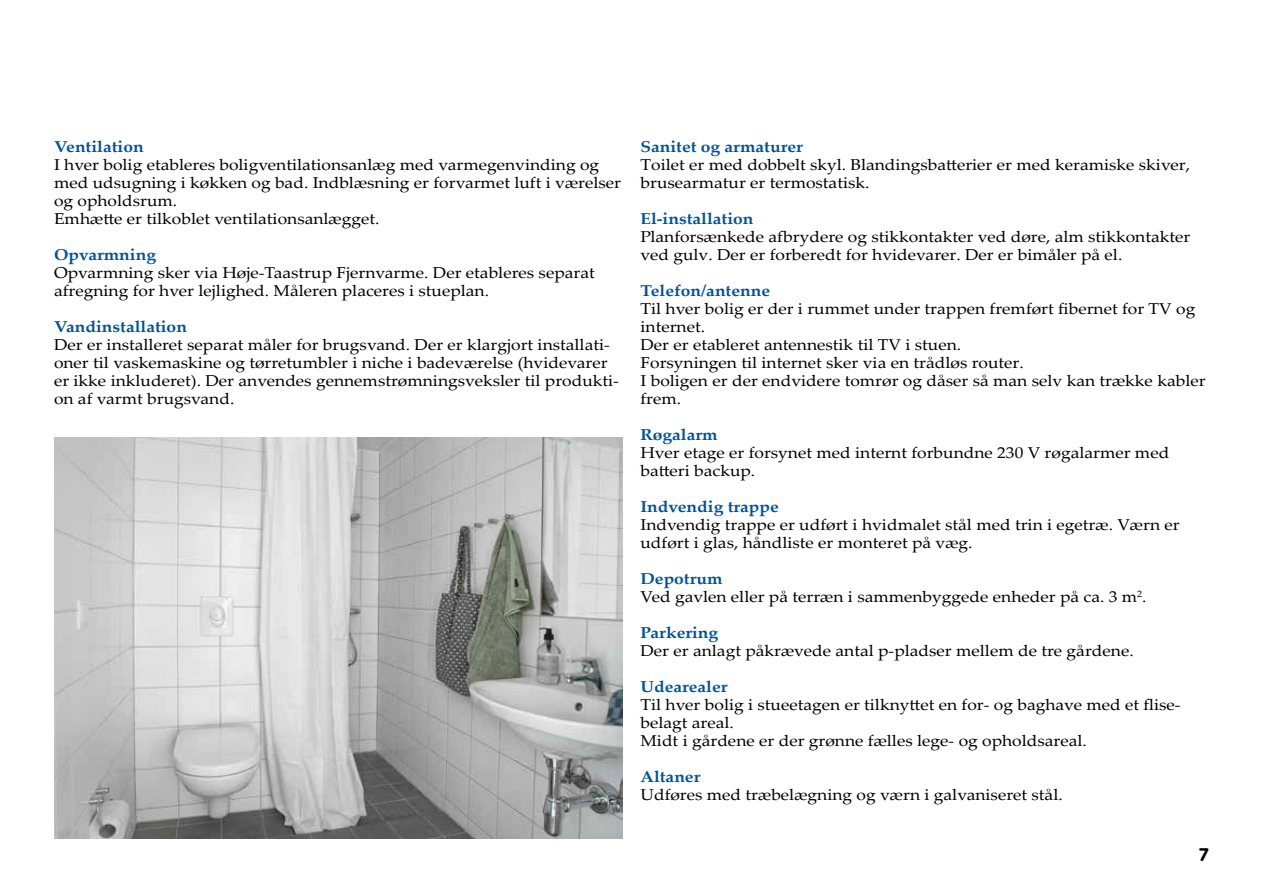
<style>
.page{position:relative;width:1263px;height:893px;background:#fff}
.page>*{position:absolute;margin:0;border:0;box-sizing:border-box;transform-origin:0 0}
.t1{font:700 18px "VAG Rounded Std";color:#000}
.t2{font:15.75px/18px "Palatino Linotype";color:#000;scale:1.1 1}
.t3{font:700 15.75px "Palatino Linotype";color:#005497;scale:1.1 1}
.s1{font-weight:700;color:#005497}
</style>
<div class="page">
<img style="left:54px;top:438px;width:568px;height:401px">
<p class="t3" style="left:54px;top:135px;width:83px">Ventilation</p>
<p class="t2" style="left:54px;top:155px;width:517px">I hver bolig etableres boligventilationsanlæg med varmegenvinding og med udsugning i køkken og bad. Indblæsning er forvarmet luft i værelser og opholdsrum.<br>Emhætte er tilkoblet ventilationsanlægget.</p>
<p class="t3" style="left:54px;top:243px;width:94px">Opvarmning</p>
<p class="t2" style="left:54px;top:263px;width:493px">Opvarmning sker via Høje-Taastrup Fjernvarme. Der etableres separat afregning for hver lejlighed. Måleren placeres i stueplan.</p>
<p class="t3" style="left:54px;top:315px;width:122px">Vandinstallation</p>
<p class="t2" style="left:54px;top:335px;width:515px">Der er installeret separat måler for brugsvand. Der er klargjort installati&shy;oner til vaskemaskine og tørretumbler i niche i badeværelse (hvidevarer er ikke inkluderet). Der anvendes gennemstrømningsveksler til produkti&shy;on af varmt brugsvand.</p>
<p class="t3" style="left:640px;top:135px;width:149px">Sanitet og armaturer</p>
<p class="t2" style="left:640px;top:155px;width:501px">Toilet er med dobbelt skyl. Blandingsbatterier er med keramiske skiver, brusearmatur er termostatisk.</p>
<p class="t3" style="left:640px;top:207px;width:104px">El-installation</p>
<p class="t2" style="left:640px;top:227px;width:501px">Planforsænkede afbrydere og stikkontakter ved døre, alm stikkontakter ved gulv. Der er forberedt for hvidevarer. Der er bimåler på el.</p>
<p class="t3" style="left:640px;top:279px;width:119px">Telefon/antenne</p>
<p class="t2" style="left:640px;top:299px;width:515px">Til hver bolig er der i rummet under trappen fremført fibernet for TV og internet.<br>Der er etableret antennestik til TV i stuen.<br>Forsyningen til internet sker via en trådløs router.<br>I boligen er der endvidere tomrør og dåser så man selv kan trække kabler frem.</p>
<p class="t3" style="left:640px;top:423px;width:72px">Røgalarm</p>
<p class="t2" style="left:640px;top:443px;width:482px">Hver etage er forsynet med internt forbundne 230 V røgalarmer med batteri backup.</p>
<p class="t3" style="left:640px;top:495px;width:127px">Indvendig trappe</p>
<p class="t2" style="left:640px;top:515px;width:492px">Indvendig trappe er udført i hvidmalet stål med trin i egetræ. Værn er udført i glas, håndliste er monteret på væg.</p>
<p class="t2" style="left:640px;top:569px;width:462px"><span class="s1">Depotrum<br></span>Ved gavlen eller på terræn i sammenbyggede enheder på ca. 3 m<sup>2</sup>.</p>
<p class="t3" style="left:640px;top:621px;width:72px">Parkering</p>
<p class="t2" style="left:640px;top:641px;width:450px">Der er anlagt påkrævede antal p-pladser mellem de tre gårdene.</p>
<p class="t3" style="left:640px;top:675px;width:81px">Udearealer</p>
<p class="t2" style="left:640px;top:695px;width:493px">Til hver bolig i stueetagen er tilknyttet en for- og baghave med et flise&shy;belagt areal.<br>Midt i gårdene er der grønne fælles lege- og opholdsareal.</p>
<p class="t3" style="left:640px;top:765px;width:56px">Altaner</p>
<p class="t2" style="left:640px;top:785px;width:385px">Udføres med træbelægning og værn i galvaniseret stål.</p>
<p class="t1" style="left:1199px;top:844px;width:11px">7</p>
</div>
